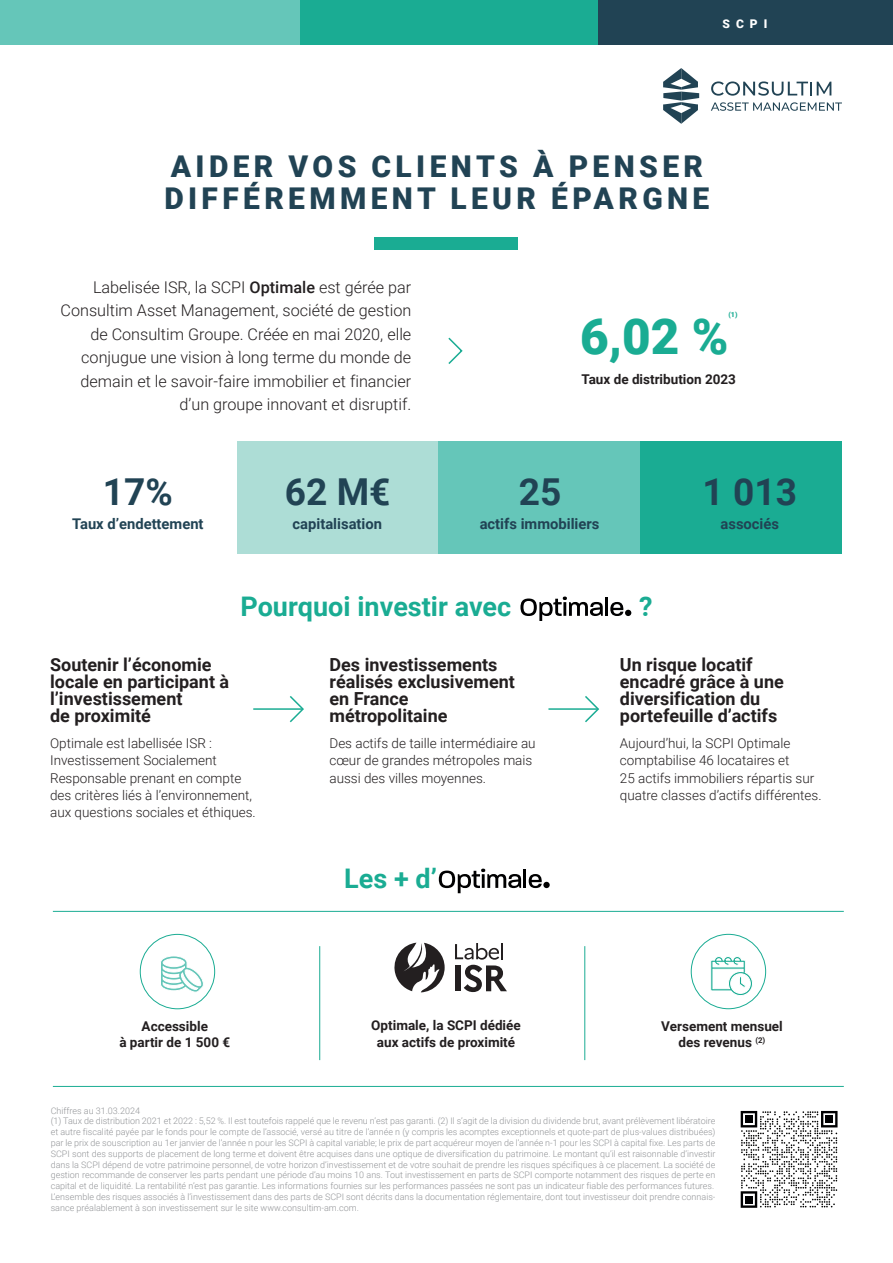
<style>
.page{position:relative;width:893px;height:1263px;background:#fff}
.page>*{position:absolute;margin:0;border:0;box-sizing:border-box;transform-origin:0 0}
.t1{font:900 49.5px "Roboto";color:#1aac93}
.t2{font:700 37.05px "Roboto";color:#214354}
.t3{font:900 30px/31.5px "Roboto";letter-spacing:.145em;color:#214354}
.t4{font:700 27px "Roboto";color:#1aac93}
.t5{font:700 18px/17.2px "Roboto";color:#231f20}
.t6{font:300 16.2px/23.4px "Roboto";color:#231f20;text-align:right}
.t7{font:700 14.7px "Roboto";color:#214354}
.t8{font:300 13.5px/17.2px "Roboto";color:#231f20}
.t9{font:700 13.5px/16.5px "Roboto";color:#231f20;text-align:center}
.t10{font:900 12px "Roboto";color:#fff}
.t11{font:300 9px/10.8px "Roboto";color:#939598}
.t12{font:900 7.05px "Roboto";color:#1aac93}
.s1{font-weight:500}
</style>
<div class="page">
<div style="left:237px;top:441px;width:201px;height:113px;background:#adddd6"></div>
<div style="left:0;top:0;width:300px;height:45px;background:#65c6b9"></div>
<div style="left:300px;top:0;width:301px;height:45px;background:#1aac93"></div>
<div style="left:598px;top:0;width:295px;height:45px;background:#214354"></div>
<svg style="left:448px;top:337px;width:15px;height:27px"></svg>
<div style="left:375px;top:237px;width:143px;height:13px;background:#1aac93"></div>
<div style="left:691px;top:934px;width:75px;height:75px;border:1px solid #1aac93;border-radius:50%"></div>
<svg style="left:710px;top:956px;width:43px;height:40px"></svg>
<div style="left:140px;top:934px;width:75px;height:75px;border:1px solid #1aac93;border-radius:50%"></div>
<svg style="left:161px;top:956px;width:42px;height:36px"></svg>
<hr style="left:319px;top:946px;width:1px;height:114px;background:#1aac93">
<hr style="left:584px;top:946px;width:1px;height:114px;background:#1aac93">
<hr style="left:53px;top:1086px;width:791px;height:1px;background:#1aac93">
<hr style="left:53px;top:911px;width:791px;height:1px;background:#1aac93">
<hr style="left:253px;top:708px;width:50px;height:2px;background:#1aac93">
<svg style="left:288px;top:696px;width:16px;height:27px"></svg>
<hr style="left:548px;top:708px;width:50px;height:2px;background:#1aac93">
<svg style="left:583px;top:696px;width:16px;height:27px"></svg>
<div style="left:438px;top:441px;width:203px;height:113px;background:#65c6b9"></div>
<div style="left:641px;top:441px;width:201px;height:113px;background:#1aac93"></div>
<svg style="left:394px;top:943px;width:51px;height:49px"></svg>
<svg style="left:455px;top:943px;width:52px;height:49px"></svg>
<svg style="left:711px;top:81px;width:120px;height:15px"></svg>
<svg style="left:711px;top:102px;width:131px;height:9px"></svg>
<svg style="left:663px;top:68px;width:36px;height:56px"></svg>
<svg style="left:520px;top:597px;width:83px;height:24px"></svg>
<hr style="left:605px;top:597px;width:3px;height:19px;background:#000001">
<svg style="left:610px;top:602px;width:21px;height:14px"></svg>
<svg style="left:741px;top:1111px;width:96px;height:97px"></svg>
<div style="left:745px;top:1116px;width:7px;height:7px;background:#000001"></div>
<div style="left:826px;top:1116px;width:7px;height:7px;background:#000001"></div>
<div style="left:745px;top:1196px;width:7px;height:7px;background:#000001"></div>
<svg style="left:439px;top:869px;width:82px;height:24px"></svg>
<hr style="left:523px;top:869px;width:3px;height:19px;background:#000001">
<svg style="left:529px;top:874px;width:13px;height:14px"></svg>
<div style="left:543px;top:882px;width:7px;height:6px;background:#000001;border-radius:50%"></div>
<h3 class="t10" style="left:723px;top:15px;width:46px">SCPI</h3>
<h3 class="t3" style="left:164px;top:150px;width:546px">AIDER VOS CLIENTS À PENSER<br>DIFFÉREMMENT LEUR ÉPARGNE</h3>
<p class="t6" style="left:61px;top:275px;width:352px">Labelisée ISR, la SCPI <span class="s1">Optimale</span> est gérée par Consultim Asset Management, société de gestion de Consultim Groupe. Créée en mai 2020, elle conjugue une vision à long terme du monde de demain et le savoir-faire immobilier et financier d’un groupe innovant et disruptif.</p>
<p class="t12" style="left:728px;top:310px;width:10px">(1)</p>
<h1 class="t1" style="left:580px;top:302px;width:150px">6,02 %</h1>
<h3 class="t9" style="left:581px;top:370px;width:156px">Taux de distribution 2023</h3>
<h2 class="t2" style="left:103px;top:466px;width:71px">17%</h2>
<h2 class="t2" style="left:285px;top:466px;width:107px">62 M€</h2>
<h2 class="t2" style="left:519px;top:466px;width:44px">25</h2>
<h2 class="t2" style="left:703px;top:466px;width:96px">1 013</h2>
<h3 class="t7" style="left:72px;top:514px;width:133px">Taux d’endettement</h3>
<h3 class="t7" style="left:293px;top:514px;width:91px">capitalisation</h3>
<h3 class="t7" style="left:480px;top:514px;width:121px">actifs immobiliers</h3>
<h3 class="t7" style="left:720px;top:514px;width:60px">associés</h3>
<h3 class="t4" style="left:240px;top:587px;width:272px">Pourquoi investir avec</h3>
<h3 class="t4" style="left:639px;top:587px;width:15px">?</h3>
<h3 class="t5" style="left:50px;top:655px;width:181px">Soutenir l’économie locale en participant à l’investissement<br>de proximité</h3>
<h3 class="t8" style="left:50px;top:734px;width:207px">Optimale est labellisée ISR :<br>Investissement Socialement<br>Responsable prenant en compte des critères liés à l’environnement, aux questions sociales et éthiques.</h3>
<h3 class="t5" style="left:329px;top:655px;width:187px">Des investissements réalisés exclusivement en France métropolitaine</h3>
<h3 class="t8" style="left:329px;top:734px;width:208px">Des actifs de taille intermédiaire au cœur de grandes métropoles mais aussi des villes moyennes.</h3>
<h3 class="t4" style="left:344px;top:859px;width:94px">Les + d’</h3>
<h3 class="t5" style="left:620px;top:655px;width:165px">Un risque locatif encadré grâce à une diversification du portefeuille d’actifs</h3>
<h3 class="t8" style="left:620px;top:734px;width:203px">Aujourd’hui, la SCPI Optimale comptabilise 46 locataires et<br>25 actifs immobiliers répartis sur quatre classes d’actifs différentes.</h3>
<h3 class="t9" style="left:371px;top:1017px;width:151px">Optimale, la SCPI dédiée aux actifs de proximité</h3>
<h3 class="t9" style="left:119px;top:1017px;width:112px">Accessible<br>à partir de 1 500 €</h3>
<h3 class="t9" style="left:661px;top:1017px;width:123px">Versement mensuel des revenus <sup>(2)</sup></h3>
<p class="t11" style="left:51px;top:1104px;width:666px">Chiffres au 31.03.2024<br>(1) Taux de distribution 2021 et 2022 : 5,52 %. Il est toutefois rappelé que le revenu n’est pas garanti. (2) Il s’agit de la division du dividende brut, avant prélèvement libératoire et autre fiscalité payée par le fonds pour le compte de l’associé, versé au titre de l’année n (y compris les acomptes exceptionnels et quote-part de plus-values distribuées) par le prix de souscription au 1er janvier de l’année n pour les SCPI à capital variable; le prix de part acquéreur moyen de l’année n-1 pour les SCPI à capital fixe. Les parts de SCPI sont des supports de placement de long terme et doivent être acquises dans une optique de diversification du patrimoine. Le montant qu’il est raisonnable d’investir dans la SCPI dépend de votre patrimoine personnel, de votre horizon d’investissement et de votre souhait de prendre les risques spécifiques à ce placement. La société de gestion recommande de conserver les parts pendant une période d’au moins 10 ans. Tout investissement en parts de SCPI comporte notamment des risques de perte en capital et de liquidité. La rentabilité n’est pas garantie. Les informations fournies sur les performances passées ne sont pas un indicateur fiable des performances futures.<br>L’ensemble des risques associés à l’investissement dans des parts de SCPI sont décrits dans la documentation réglementaire, dont tout investisseur doit prendre connais&shy;sance préalablement à son investissement sur le site www.consultim-am.com.</p>
</div>
